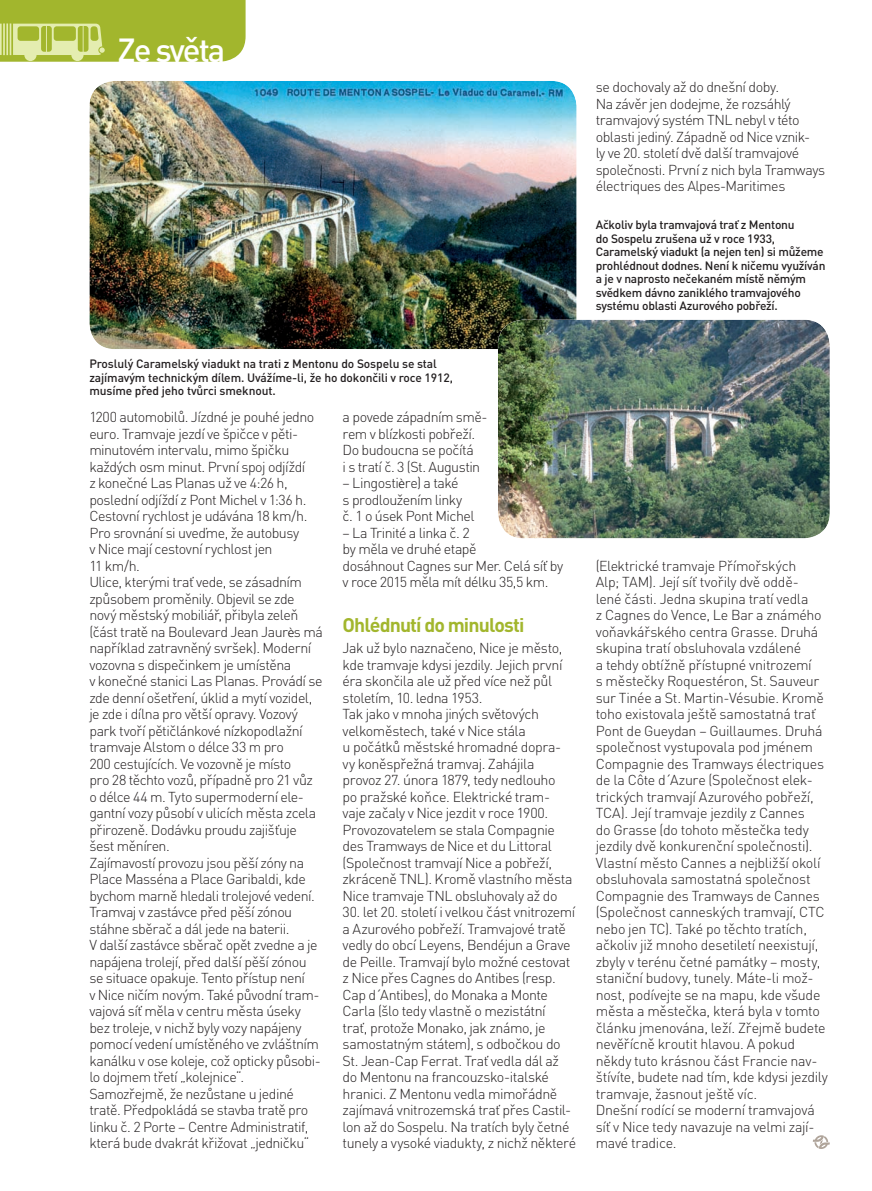
<style>
.page{position:relative;width:872px;height:1191px;background:#fff}
.page>*{position:absolute;margin:0;border:0;box-sizing:border-box;transform-origin:0 0}
.t1{font:500 33px "DINCE";letter-spacing:-.06em;color:#fff}
.t2{font:700 19.5px "DINCE";letter-spacing:-.045em;color:#a2b62d}
.t3{font:300 14.25px/16.5px "DINCE";letter-spacing:-.03em;color:#231f20}
.t4{font:500 12px/13.5px "DINCE";letter-spacing:-.02em;color:#231f20}
.s1{font-family:"Frutiger CE";font-size:13.05px}
</style>
<div class="page">
<img style="left:89px;top:81px;width:487px;height:268px;border-radius:26px">
<img style="left:498px;top:320px;width:331px;height:218px;border-radius:26px">
<svg style="left:812px;top:1135px;width:17px;height:14px"></svg>
<svg style="left:0;top:0;width:245px;height:62px;background:#abbd3f"></svg>
<h1 class="t1" style="left:117px;top:38px;width:109px">Ze světa</h1>
<p class="t4" style="left:89px;top:358px;width:365px">Proslulý Caramelský viadukt na trati z Mentonu do Sospelu se stal zajímavým technickým dílem. Uvážíme-li, že ho dokončili v roce 1912, musíme před jeho tvůrci smeknout.</p>
<p class="t3" style="left:89px;top:410px;width:235px">1200 automobilů. Jízdné je pouhé jedno euro. Tramvaje jezdí ve špičce v pěti&shy;minutovém intervalu, mimo špičku každých osm minut. První spoj odjíždí<br>z konečné Las Planas už ve 4:26 h, poslední odjíždí z Pont Michel v 1:36 h.<br>Cestovní rychlost je udávána 18 km/h.<br>Pro srovnání si uveďme, že autobusy<br>v Nice mají cestovní rychlost jen<br>11 km/h.<br>Ulice, kterými trať vede, se zásadním způsobem proměnily. Objevil se zde nový městský mobiliář, přibyla zeleň (část tratě na Boulevard Jean Jaur<span class="s1">è</span>s má například zatravněný svršek). Moderní vozovna s dispečinkem je umístěna<br>v konečné stanici Las Planas. Provádí se zde denní ošetření, úklid a mytí vozidel, je zde i dílna pro větší opravy. Vozový park tvoří pětičlánkové nízkopodlažní tramvaje Alstom o délce 33 m pro<br>200 cestujících. Ve vozovně je místo<br>pro 28 těchto vozů, případně pro 21 vůz o délce 44 m. Tyto supermoderní ele&shy;gantní vozy působí v ulicích města zcela přirozeně. Dodávku proudu zajišťuje šest měníren.<br>Zajímavostí provozu jsou pěší zóny na Place Masséna a Place Garibaldi, kde bychom marně hledali trolejové vedení.<br>Tramvaj v zastávce před pěší zónou stáhne sběrač a dál jede na baterii.<br>V další zastávce sběrač opět zvedne a je napájena trolejí, před další pěší zónou se situace opakuje. Tento přístup není<br>v Nice ničím novým. Také původní tram&shy;vajová síť měla v centru města úseky bez troleje, v nichž byly vozy napájeny pomocí vedení umístěného ve zvláštním kanálku v ose koleje, což opticky působi&shy;lo dojmem třetí „kolejnice“.<br>Samozřejmě, že nezůstane u jediné tratě. Předpokládá se stavba tratě pro linku č. 2 Porte – Centre Administratif, která bude dvakrát křižovat „jedničku“</p>
<p class="t3" style="left:342px;top:410px;width:146px">a povede západním smě&shy;rem v blízkosti pobřeží.<br>Do budoucna se počítá<br>i s tratí č. 3 (St. Augustin</p>
<p class="t3" style="left:342px;top:476px;width:133px">– Lingosti<span class="s1">è</span>re) a také<br>s prodloužením linky č. 1 o úsek Pont Michel</p>
<p class="t3" style="left:342px;top:526px;width:222px">– La Trinité a linka č. 2<br>by měla ve druhé etapě<br>dosáhnout Cagnes sur Mer. Celá síť by v roce 2015 měla mít délku 35,5 km.</p>
<h2 class="t2" style="left:342px;top:618px;width:183px">Ohlédnutí do minulosti</h2>
<p class="t3" style="left:342px;top:641px;width:231px">Jak už bylo naznačeno, Nice je město, kde tramvaje kdysi jezdily. Jejich první éra skončila ale už před více než půl stoletím, 10. ledna 1953.<br>Tak jako v mnoha jiných světových velkoměstech, také v Nice stála<br>u počátků městské hromadné dopra&shy;vy koněspřežná tramvaj. Zahájila provoz 27. února 1879, tedy nedlouho po pražské koňce. Elektrické tram&shy;vaje začaly v Nice jezdit v roce 1900.<br>Provozovatelem se stala Compagnie des Tramways de Nice et du Littoral (Společnost tramvají Nice a pobřeží, zkráceně TNL). Kromě vlastního města Nice tramvaje TNL obsluhovaly až do</p>
<p class="t3" style="left:342px;top:905px;width:235px">30. let 20. století i velkou část vnitrozemí a Azurového pobřeží. Tramvajové tratě vedly do obcí Leyens, Bendéjun a Grave de Peille. Tramvají bylo možné cestovat z Nice přes Cagnes do Antibes (resp.<br>Cap d´Antibes), do Monaka a Monte Carla (šlo tedy vlastně o mezistátní<br>trať, protože Monako, jak známo, je samostatným státem), s odbočkou do St. Jean-Cap Ferrat. Trať vedla dál až do Mentonu na francouzsko-italské hranici. Z Mentonu vedla mimořádně zajímavá vnitrozemská trať přes Castil&shy;lon až do Sospelu. Na tratích byly četné tunely a vysoké viadukty, z nichž některé</p>
<p class="t3" style="left:595px;top:80px;width:231px">se dochovaly až do dnešní doby.<br>Na závěr jen dodejme, že rozsáhlý tramvajový systém TNL nebyl v této oblasti jediný. Západně od Nice vznik-<br>ly ve 20. století dvě další tramvajové společnosti. První z nich byla Tramways électriques des Alpes-Maritimes</p>
<p class="t4" style="left:595px;top:219px;width:231px">Ačkoliv byla tramvajová trať z Mentonu<br>do Sospelu zrušena už v roce 1933, Caramelský viadukt (a nejen ten) si můžeme prohlédnout dodnes. Není k ničemu využíván a je v naprosto nečekaném místě němým svědkem dávno zaniklého tramvajového systému oblasti Azurového pobřeží.</p>
<p class="t3" style="left:595px;top:559px;width:233px">(Elektrické tramvaje Přímořských<br>Alp; TAM). Její síť tvořily dvě oddě&shy;lené části. Jedna skupina tratí vedla<br>z Cagnes do Vence, Le Bar a známého voňavkářského centra Grasse. Druhá skupina tratí obsluhovala vzdálené<br>a tehdy obtížně přístupné vnitrozemí<br>s městečky Roquestéron, St. Sauveur sur Tinée a St. Martin-Vésubie. Kromě toho existovala ještě samostatná trať Pont de Gueydan – Guillaumes. Druhá společnost vystupovala pod jménem Compagnie des Tramways électriques de la Côte d´Azure (Společnost elek&shy;trických tramvají Azurového pobřeží, TCA). Její tramvaje jezdily z Cannes<br>do Grasse (do tohoto městečka tedy jezdily dvě konkurenční společnosti).<br>Vlastní město Cannes a nejbližší okolí obsluhovala samostatná společnost Compagnie des Tramways de Cannes (Společnost canneských tramvají, CTC nebo jen TC). Také po těchto tratích, ačkoliv již mnoho desetiletí neexistují, zbyly v terénu četné památky – mosty, staniční budovy, tunely. Máte-li mož&shy;nost, podívejte se na mapu, kde všude města a městečka, která byla v tomto článku jmenována, leží. Zřejmě budete nevěřícně kroutit hlavou. A pokud někdy tuto krásnou část Francie nav&shy;štívíte, budete nad tím, kde kdysi jezdily tramvaje, žasnout ještě víc.<br>Dnešní rodící se moderní tramvajová síť v Nice tedy navazuje na velmi zají&shy;mavé tradice.</p>
</div>
